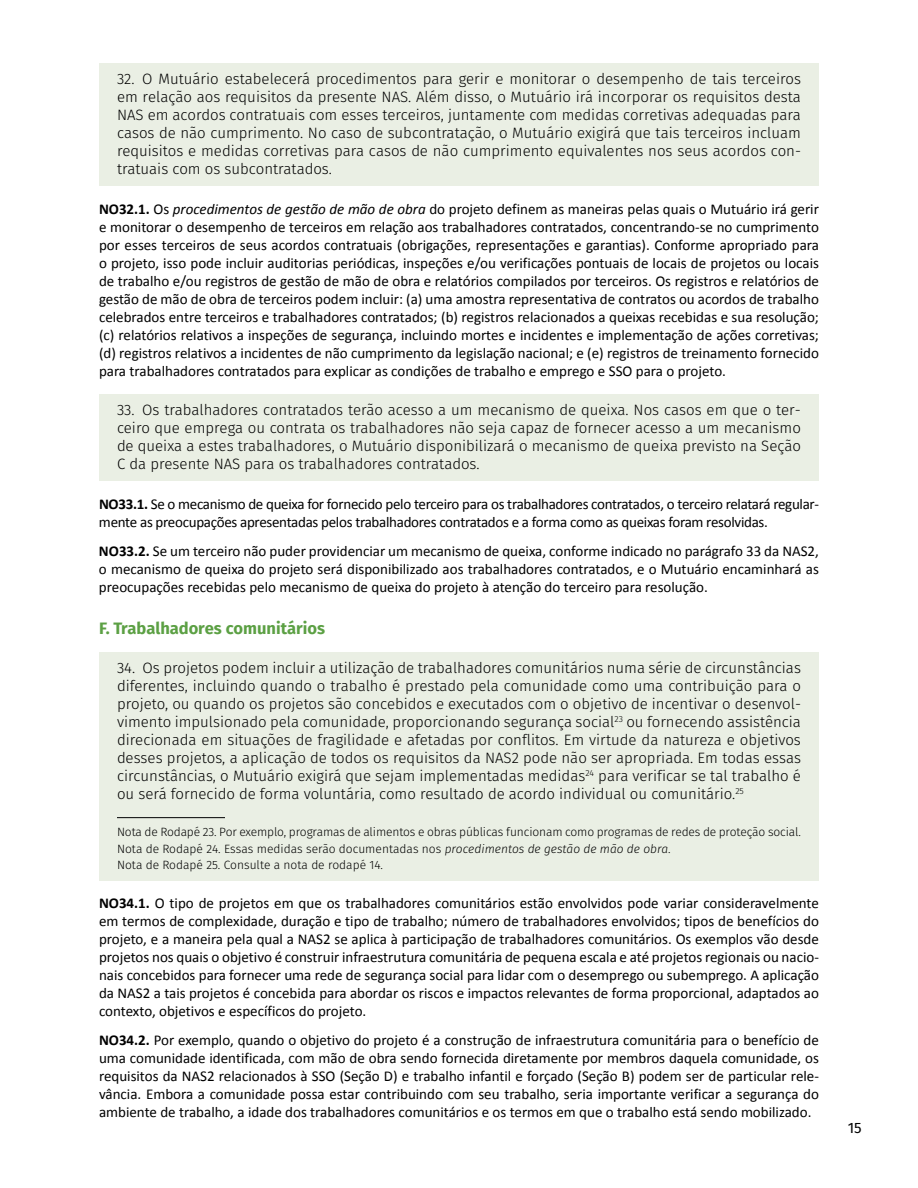
<style>
.page{position:relative;width:918px;height:1188px;background:#fff}
.page>*{position:absolute;margin:0;border:0;box-sizing:border-box;transform-origin:0 0}
.t1{font:700 16.5px "Fira Sans";color:#5ca044}
.t2{font:15px/18px "Calibri";letter-spacing:-.02em;color:#000;text-align:justify}
.t3{font:300 15px/18px "Fira Sans";color:#000;text-align:justify}
.t4{font:15px "Fira Sans";color:#000}
.t5{font:300 12px/16.5px "Fira Sans";letter-spacing:-.01em;color:#000}
.s1{font-weight:700}
.s2{font-style:italic}
</style>
<div class="page">
<div style="left:99px;top:63px;width:720px;height:123px;background:#eaefe4"></div>
<div style="left:99px;top:394px;width:720px;height:88px;background:#eaefe4"></div>
<div style="left:99px;top:652px;width:720px;height:159px;background:#eaefe4"></div>
<div style="left:99px;top:809px;width:720px;height:39px;background:#eaefe4"></div>
<hr style="left:117px;top:817px;width:108px;height:1px;background:#000">
<div style="left:99px;top:834px;width:720px;height:30px;background:#eaefe4"></div>
<div style="left:99px;top:851px;width:720px;height:30px;background:#eaefe4"></div>
<p class="t3" style="left:117px;top:71px;width:686px">32. O Mutuário estabelecerá procedimentos para gerir e monitorar o desempenho de tais terceiros em relação aos requisitos da presente NAS. Além disso, o Mutuário irá incorporar os requisitos desta NAS em acordos contratuais com esses terceiros, juntamente com medidas corretivas adequadas para casos de não cumprimento. No caso de subcontratação, o Mutuário exigirá que tais terceiros incluam requisitos e medidas corretivas para casos de não cumprimento equivalentes nos seus acordos con&shy;tratuais com os subcontratados.</p>
<p class="t2" style="left:99px;top:199px;width:722px"><span class="s1">NO32.1.</span> Os <span class="s2">procedimentos de gestão de mão de obra</span> do projeto definem as maneiras pelas quais o Mutuário irá gerir e monitorar o desempenho de terceiros em relação aos trabalhadores contratados, concentrando-se no cumprimento por esses terceiros de seus acordos contratuais (obrigações, representações e garantias). Conforme apropriado para o projeto, isso pode incluir auditorias periódicas, inspeções e/ou verificações pontuais de locais de projetos ou locais de trabalho e/ou registros de gestão de mão de obra e relatórios compilados por terceiros. Os registros e relatórios de gestão de mão de obra de terceiros podem incluir: (a) uma amostra representativa de contratos ou acordos de trabalho celebrados entre terceiros e trabalhadores contratados; (b) registros relacionados a queixas recebidas e sua resolução; (c) relatórios relativos a inspeções de segurança, incluindo mortes e incidentes e implementação de ações corretivas; (d) registros relativos a incidentes de não cumprimento da legislação nacional; e (e) registros de treinamento fornecido para trabalhadores contratados para explicar as condições de trabalho e emprego e SSO para o projeto.</p>
<p class="t3" style="left:117px;top:402px;width:686px">33. Os trabalhadores contratados terão acesso a um mecanismo de queixa. Nos casos em que o ter&shy;ceiro que emprega ou contrata os trabalhadores não seja capaz de fornecer acesso a um mecanismo de queixa a estes trabalhadores, o Mutuário disponibilizará o mecanismo de queixa previsto na Seção C da presente NAS para os trabalhadores contratados.</p>
<p class="t2" style="left:99px;top:494px;width:722px"><span class="s1">NO33.1.</span> Se o mecanismo de queixa for fornecido pelo terceiro para os trabalhadores contratados, o terceiro relatará regular&shy;mente as preocupações apresentadas pelos trabalhadores contratados e a forma como as queixas foram resolvidas.</p>
<p class="t2" style="left:99px;top:541px;width:722px"><span class="s1">NO33.2.</span> Se um terceiro não puder providenciar um mecanismo de queixa, conforme indicado no parágrafo 33 da NAS2, o mecanismo de queixa do projeto será disponibilizado aos trabalhadores contratados, e o Mutuário encaminhará as preocupações recebidas pelo mecanismo de queixa do projeto à atenção do terceiro para resolução.</p>
<p class="t1" style="left:99px;top:616px;width:228px">F. Trabalhadores comunitários</p>
<p class="t3" style="left:117px;top:659px;width:686px">34. Os projetos podem incluir a utilização de trabalhadores comunitários numa série de circunstâncias diferentes, incluindo quando o trabalho é prestado pela comunidade como uma contribuição para o projeto, ou quando os projetos são concebidos e executados com o objetivo de incentivar o desenvol&shy;vimento impulsionado pela comunidade, proporcionando segurança social<sup>23</sup> ou fornecendo assistência direcionada em situações de fragilidade e afetadas por conflitos. Em virtude da natureza e objetivos desses projetos, a aplicação de todos os requisitos da NAS2 pode não ser apropriada. Em todas essas circunstâncias, o Mutuário exigirá que sejam implementadas medidas<sup>24</sup> para verificar se tal trabalho é ou será fornecido de forma voluntária, como resultado de acordo individual ou comunitário.<sup>25</sup></p>
<p class="t5" style="left:117px;top:824px;width:684px">Nota de Rodapé 23. Por exemplo, programas de alimentos e obras públicas funcionam como programas de redes de proteção social.<br>Nota de Rodapé 24. Essas medidas serão documentadas nos <span class="s2">procedimentos de gestão de mão de obra</span>.<br>Nota de Rodapé 25. Consulte a nota de rodapé 14.</p>
<p class="t2" style="left:99px;top:893px;width:722px"><span class="s1">NO34.1.</span> O tipo de projetos em que os trabalhadores comunitários estão envolvidos pode variar consideravelmente em termos de complexidade, duração e tipo de trabalho; número de trabalhadores envolvidos; tipos de benefícios do projeto, e a maneira pela qual a NAS2 se aplica à participação de trabalhadores comunitários. Os exemplos vão desde projetos nos quais o objetivo é construir infraestrutura comunitária de pequena escala e até projetos regionais ou nacio&shy;nais concebidos para fornecer uma rede de segurança social para lidar com o desemprego ou subemprego. A aplicação da NAS2 a tais projetos é concebida para abordar os riscos e impactos relevantes de forma proporcional, adaptados ao contexto, objetivos e específicos do projeto.</p>
<p class="t2" style="left:99px;top:1030px;width:721px"><span class="s1">NO34.2.</span> Por exemplo, quando o objetivo do projeto é a construção de infraestrutura comunitária para o benefício de uma comunidade identificada, com mão de obra sendo fornecida diretamente por membros daquela comunidade, os requisitos da NAS2 relacionados à SSO (Seção D) e trabalho infantil e forçado (Seção B) podem ser de particular rele&shy;vância. Embora a comunidade possa estar contribuindo com seu trabalho, seria importante verificar a segurança do ambiente de trabalho, a idade dos trabalhadores comunitários e os termos em que o trabalho está sendo mobilizado.</p>
<p class="t4" style="left:848px;top:1118px;width:16px">15</p>
</div>
